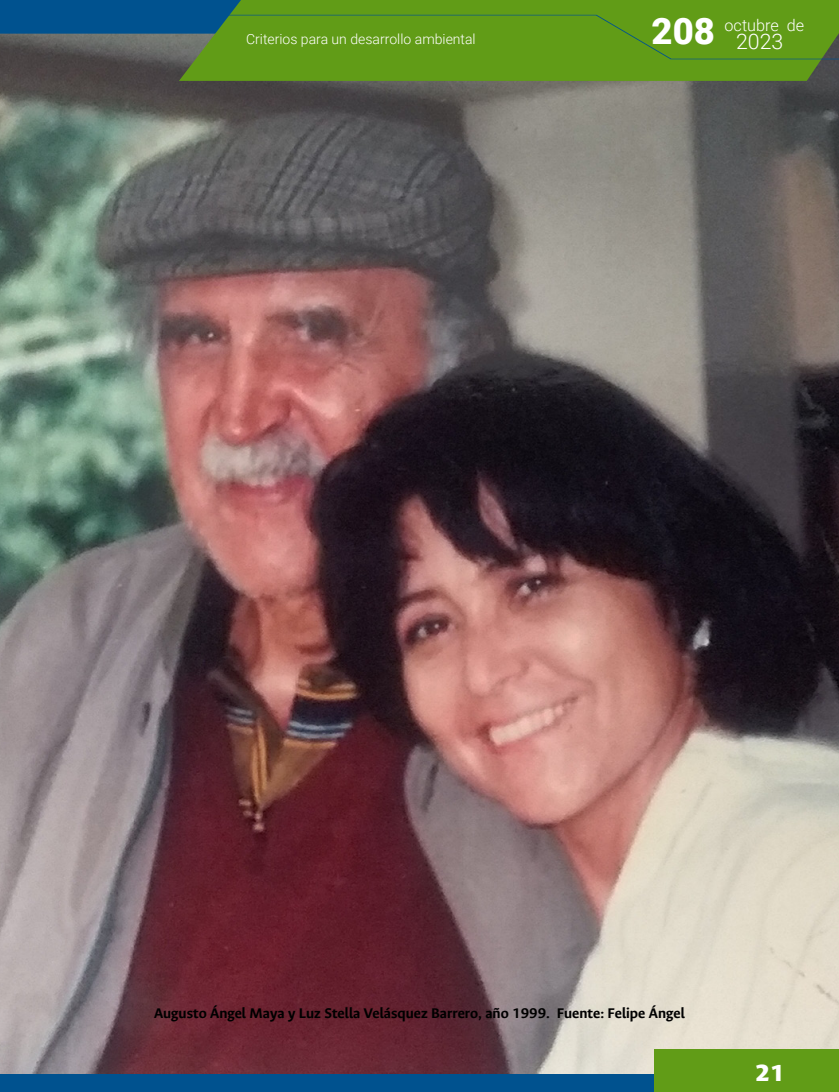
<style>
.page{position:relative;width:839px;height:1092px;background:#fff}
.page>*{position:absolute;margin:0;border:0;box-sizing:border-box;transform-origin:0 0}
.t1{font:900 36.4px "Roboto";color:#fff}
.t2{font:900 26.25px "Ancizar Sans";color:#fff}
.t3{font:300 21.35px "Roboto";color:#fff}
.t4{font:300 16.28px "Roboto";color:#fff}
.figura{font:700 15.75px "Ancizar Sans";color:#000}
.t5{font:300 14px "Roboto";color:#fff}
</style>
<div class="page">
<img style="left:0;top:59px;width:838px;height:1015px">
<div style="left:0;top:1074px;width:811px;height:17px;background:#00528f"></div>
<div style="left:0;top:0;width:179px;height:15px;background:#00528f"></div>
<svg style="left:179px;top:0;width:659px;height:81px;background:#5c961d"></svg>
<svg style="left:0;top:15px;width:838px;height:44px;background:#558a30"></svg>
<div style="left:654px;top:1049px;width:184px;height:42px;background:#619c17"></div>
<h1 class="t1" style="left:651px;top:5px;width:65px">208</h1>
<p class="t4" style="left:724px;top:13px;width:81px">octubre de</p>
<p class="t4" style="left:728px;top:14px;width:81px">octubre de</p>
<p class="t5" style="left:246px;top:29px;width:231px">Criterios para un desarrollo ambiental</p>
<h3 class="t3" style="left:735px;top:27px;width:49px">2023</h3>
<p class="t5" style="left:250px;top:30px;width:231px">Criterios para un desa ro lo ambiental</p>
<h3 class="t3" style="left:739px;top:27px;width:49px">2023</h3>
<p class="figura" style="left:154px;top:1004px;width:532px">Augusto Ángel Maya y Luz Stella Velásquez Barrero, año 1999. Fuente: Felipe Ángel</p>
<h2 class="t2" style="left:756px;top:1051px;width:31px">21</h2>
<p class="t2" style="left:755px;top:1058px;width:31px">21</p>
</div>
